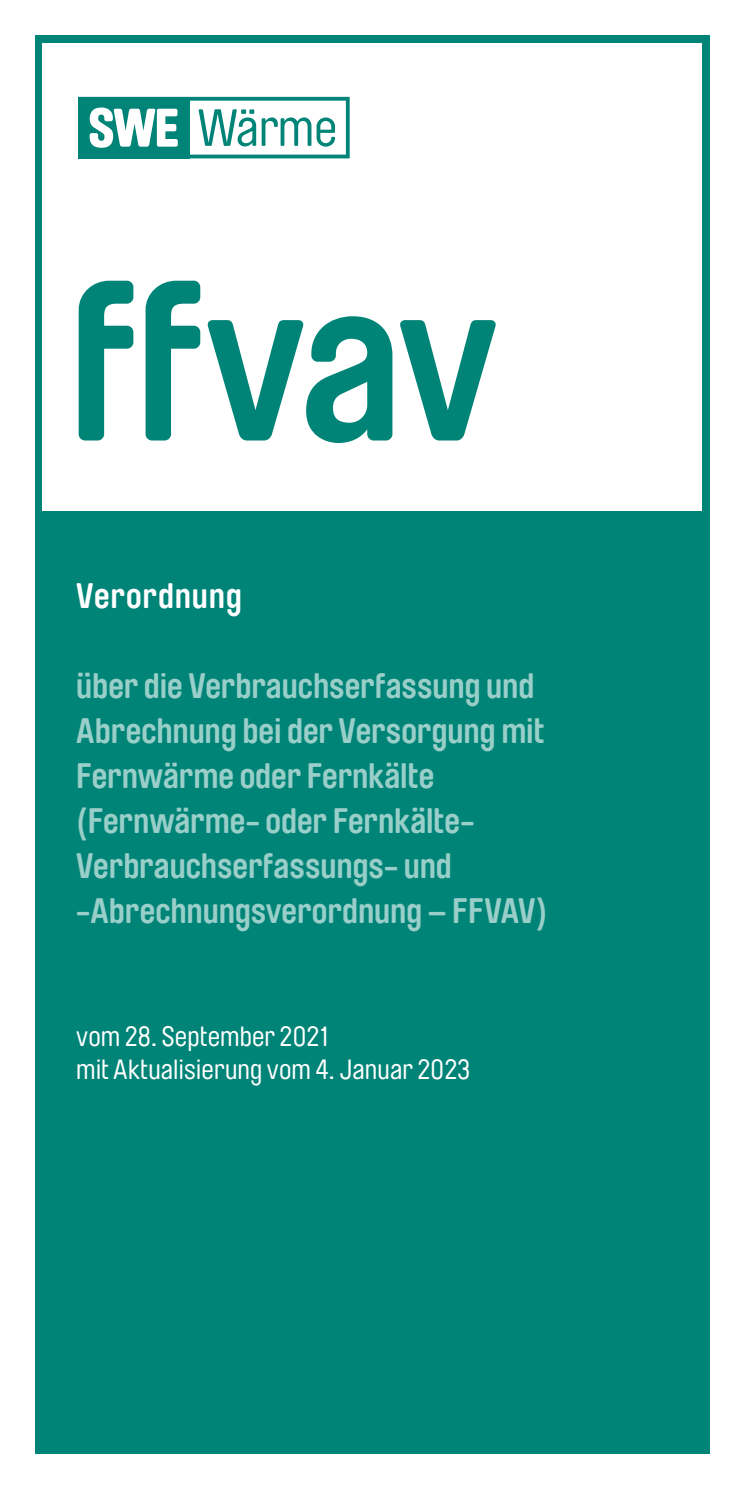
<style>
.page{position:relative;width:745px;height:1489px;background:#fff}
.page>*{position:absolute;margin:0;border:0;box-sizing:border-box;transform-origin:0 0}
.t1{font:700 225px "Brauer Neue";letter-spacing:-.015em;color:#008477}
.t2{font:700 35px/45px "Brauer Neue";letter-spacing:-.005em;color:#99cec9}
.t3{font:700 35px "Brauer Neue";letter-spacing:.02em;color:#fff}
.t4{font:27.5px/33px "Brauer Neue";letter-spacing:.005em;color:#fff}
</style>
<div class="page">
<div style="left:35px;top:35px;width:674px;height:1418px;background:#008477"></div>
<div style="left:43px;top:43px;width:659px;height:467px;background:#fff"></div>
<svg style="left:78px;top:96px;width:272px;height:63px"></svg>
<svg style="left:78px;top:97px;width:271px;height:61px"></svg>
<h1 class="t1" style="left:67px;top:233px;width:431px">ffvav</h1>
<p class="t3" style="left:76px;top:575px;width:167px">Verordnung</p>
<p class="t2" style="left:76px;top:663px;width:472px">über die Verbrauchserfassung und<br>Abrechnung bei der Versorgung mit<br>Fernwärme oder Fernkälte (Fernwärme- oder Fernkälte-<br>Verbrauchserfassungs- und -Abrechnungsverordnung – FFVAV)</p>
<p class="t4" style="left:76px;top:1020px;width:395px">vom 28. September 2021<br>mit Aktualisierung vom 4. Januar 2023</p>
</div>
